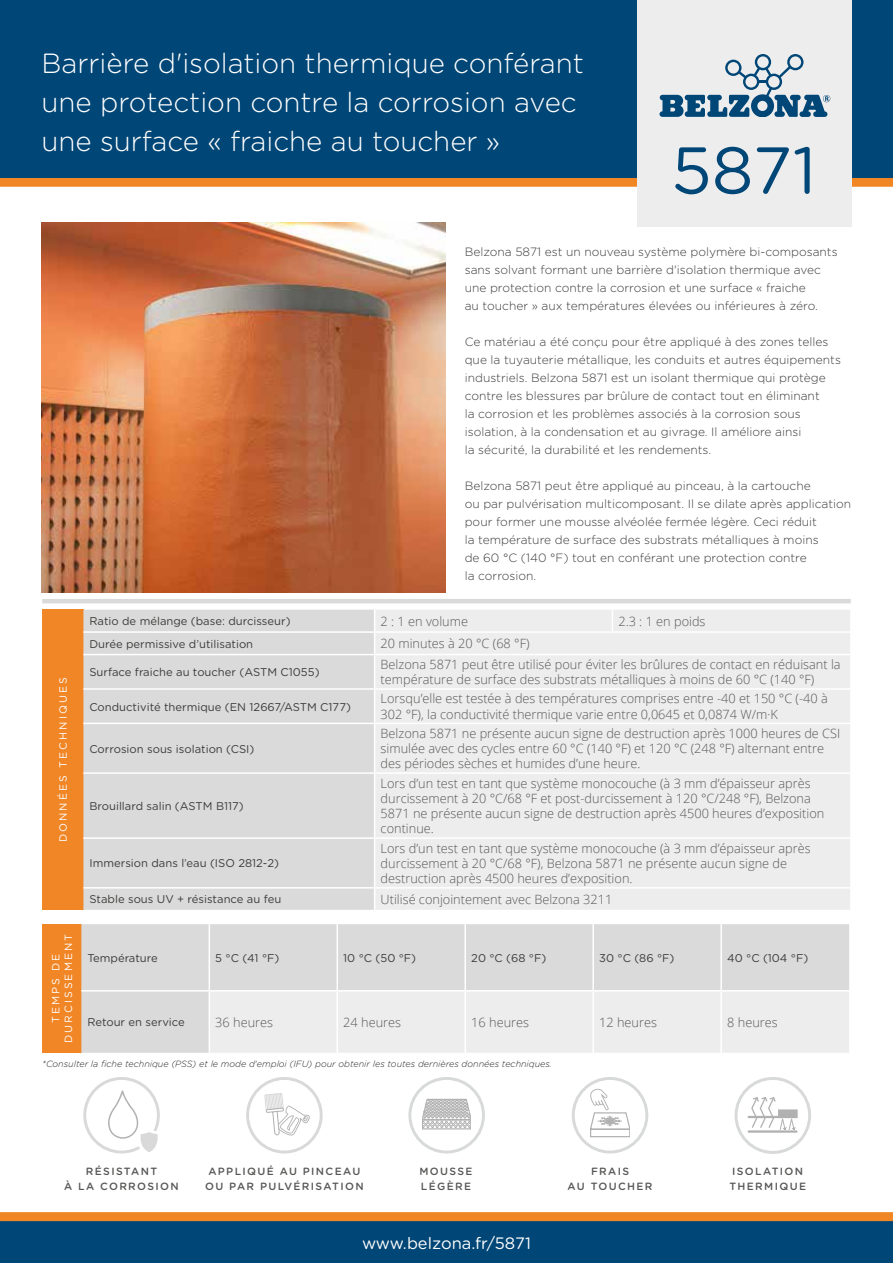
<style>
.page{position:relative;width:893px;height:1263px;background:#fff}
.page>*{position:absolute;margin:0;border:0;box-sizing:border-box;transform-origin:0 0}
.t1{font:66px "Gotham Rounded";color:#004676}
.t2{font:300 27.75px/39px "Gotham Rounded";color:#fff}
.t3{font:16.5px "Gotham Rounded";color:#fff}
.t4{font:300 12.75px/15.3px "Open Sans";color:#575756}
.t5{font:300 12px/18px "Gotham Rounded";color:#3c3c3b}
.t6{font:11.25px "Gotham Rounded";color:#3c3c3b}
.t7{font:500 10.5px/14.9px "Gotham Rounded";letter-spacing:.13em;color:#575756;text-align:center}
.t8{font:10.5px/12.6px "Gotham Rounded";letter-spacing:.2em;color:#fff;text-align:center}
.t9{font:italic 300 9px "Gotham Rounded";color:#282827}
</style>
<div class="page">
<div style="left:0;top:178px;width:893px;height:9px;background:#f18625"></div>
<div style="left:0;top:0;width:893px;height:178px;background:#004676"></div>
<div style="left:0;top:1220px;width:893px;height:43px;background:#004676"></div>
<hr style="left:42px;top:599px;width:809px;height:4px;background:#dadada">
<div style="left:638px;top:0;width:214px;height:226px;background:#ededed"></div>
<svg style="left:659px;top:54px;width:171px;height:63px"></svg>
<div style="left:0;top:1212px;width:893px;height:9px;background:#f18625"></div>
<img style="left:42px;top:222px;width:404px;height:371px">
<svg style="left:83px;top:1077px;width:77px;height:76px"></svg>
<svg style="left:246px;top:1077px;width:77px;height:76px"></svg>
<svg style="left:409px;top:1077px;width:76px;height:76px"></svg>
<svg style="left:572px;top:1077px;width:76px;height:76px"></svg>
<svg style="left:735px;top:1077px;width:76px;height:76px"></svg>
<div style="left:42px;top:610px;width:41px;height:300px;background:#f18626"></div>
<div style="left:83px;top:610px;width:291px;height:300px;background:#dadada"></div>
<div style="left:375px;top:610px;width:475px;height:300px;background:#ededed"></div>
<hr style="left:83px;top:631px;width:292px;height:2px;background:#fff">
<hr style="left:375px;top:631px;width:237px;height:2px;background:#fff">
<hr style="left:612px;top:631px;width:238px;height:2px;background:#fff">
<hr style="left:83px;top:654px;width:292px;height:1px;background:#fff">
<hr style="left:375px;top:654px;width:237px;height:1px;background:#fff">
<hr style="left:612px;top:654px;width:238px;height:1px;background:#fff">
<hr style="left:83px;top:688px;width:292px;height:2px;background:#fff">
<hr style="left:375px;top:688px;width:237px;height:2px;background:#fff">
<hr style="left:612px;top:688px;width:238px;height:2px;background:#fff">
<hr style="left:83px;top:723px;width:292px;height:1px;background:#fff">
<hr style="left:375px;top:723px;width:237px;height:1px;background:#fff">
<hr style="left:612px;top:723px;width:238px;height:1px;background:#fff">
<hr style="left:83px;top:772px;width:292px;height:2px;background:#fff">
<hr style="left:375px;top:772px;width:237px;height:2px;background:#fff">
<hr style="left:612px;top:772px;width:238px;height:2px;background:#fff">
<hr style="left:83px;top:837px;width:292px;height:2px;background:#fff">
<hr style="left:375px;top:837px;width:237px;height:2px;background:#fff">
<hr style="left:612px;top:837px;width:238px;height:2px;background:#fff">
<hr style="left:83px;top:887px;width:292px;height:1px;background:#fff">
<hr style="left:375px;top:887px;width:237px;height:1px;background:#fff">
<hr style="left:612px;top:887px;width:238px;height:1px;background:#fff">
<svg style="left:612px;top:610px;width:1px;height:21px"></svg>
<div style="left:42px;top:924px;width:39px;height:129px;background:#f18626"></div>
<div style="left:81px;top:924px;width:768px;height:129px;background:#dadada"></div>
<div style="left:210px;top:991px;width:639px;height:62px;background:#ededed"></div>
<hr style="left:464px;top:924px;width:2px;height:66px;background:#fff">
<hr style="left:592px;top:924px;width:2px;height:66px;background:#fff">
<hr style="left:464px;top:991px;width:2px;height:62px;background:#fff">
<hr style="left:592px;top:991px;width:2px;height:62px;background:#fff">
<hr style="left:337px;top:924px;width:1px;height:66px;background:#fff">
<hr style="left:81px;top:990px;width:128px;height:1px;background:#fff">
<hr style="left:209px;top:990px;width:128px;height:1px;background:#fff">
<hr style="left:337px;top:990px;width:128px;height:1px;background:#fff">
<hr style="left:465px;top:990px;width:128px;height:1px;background:#fff">
<hr style="left:593px;top:990px;width:128px;height:1px;background:#fff">
<hr style="left:721px;top:990px;width:128px;height:1px;background:#fff">
<hr style="left:209px;top:924px;width:1px;height:66px;background:#fff">
<hr style="left:720px;top:924px;width:2px;height:66px;background:#fff">
<hr style="left:209px;top:991px;width:1px;height:62px;background:#fff">
<hr style="left:337px;top:991px;width:1px;height:62px;background:#fff">
<hr style="left:720px;top:991px;width:2px;height:62px;background:#fff">
<h2 class="t2" style="left:41px;top:42px;width:544px">Barrière d'isolation thermique conférant une protection contre la corrosion avec une surface « fraiche au toucher »</h2>
<h1 class="t1" style="left:671px;top:125px;width:146px">5871</h1>
<p class="t8" style="left:56px;top:842px;width:166px;rotate:-90deg">DONNÉES TECHNIQUES</p>
<p class="t8" style="left:49px;top:1043px;width:111px;rotate:-90deg">TEMPS DE<br>DURCISSEMENT</p>
<p class="t5" style="left:465px;top:242px;width:374px">Belzona 5871 est un nouveau système polymère bi-composants sans solvant formant une barrière d'isolation thermique avec une protection contre la corrosion et une surface « fraiche<br>au toucher » aux températures élevées ou inférieures à zéro.</p>
<p class="t5" style="left:465px;top:332px;width:378px">Ce matériau a été conçu pour être appliqué à des zones telles que la tuyauterie métallique, les conduits et autres équipements industriels. Belzona 5871 est un isolant thermique qui protège contre les blessures par brûlure de contact tout en éliminant<br>la corrosion et les problèmes associés à la corrosion sous isolation, à la condensation et au givrage. Il améliore ainsi<br>la sécurité, la durabilité et les rendements.</p>
<p class="t5" style="left:465px;top:476px;width:388px">Belzona 5871 peut être appliqué au pinceau, à la cartouche<br>ou par pulvérisation multicomposant. Il se dilate après application pour former une mousse alvéolée fermée légère. Ceci réduit<br>la température de surface des substrats métalliques à moins<br>de 60 °C (140 °F) tout en conférant une protection contre<br>la corrosion.</p>
<p class="t6" style="left:89px;top:614px;width:203px">Ratio de mélange (base: durcisseur)</p>
<p class="t4" style="left:381px;top:613px;width:89px">2 : 1 en volume</p>
<p class="t4" style="left:618px;top:613px;width:89px">2.3 : 1 en poids</p>
<p class="t6" style="left:89px;top:636px;width:165px">Durée permissive d’utilisation</p>
<p class="t4" style="left:381px;top:635px;width:150px">20 minutes à 20 °C (68 °F)</p>
<p class="t6" style="left:89px;top:664px;width:232px">Surface fraiche au toucher (ASTM C1055)</p>
<p class="t4" style="left:381px;top:656px;width:462px">Belzona 5871 peut être utilisé pour éviter les brûlures de contact en réduisant la température de surface des substrats métalliques à moins de 60 °C (140 °F)</p>
<p class="t6" style="left:89px;top:699px;width:263px">Conductivité thermique (EN 12667/ASTM C177)</p>
<p class="t4" style="left:381px;top:691px;width:449px">Lorsqu’elle est testée à des températures comprises entre -40 et 150 °C (-40 à<br>302 °F), la conductivité thermique varie entre 0,0645 et 0,0874 W/m·K</p>
<p class="t6" style="left:89px;top:741px;width:167px">Corrosion sous isolation (CSI)</p>
<p class="t4" style="left:381px;top:725px;width:461px">Belzona 5871 ne présente aucun signe de destruction après 1000 heures de CSI simulée avec des cycles entre 60 °C (140 °F) et 120 °C (248 °F) alternant entre des périodes sèches et humides d’une heure.</p>
<p class="t6" style="left:89px;top:798px;width:156px">Brouillard salin (ASTM B117)</p>
<p class="t6" style="left:89px;top:856px;width:191px">Immersion dans l’eau (ISO 2812-2)</p>
<p class="t4" style="left:381px;top:775px;width:445px">Lors d’un test en tant que système monocouche (à 3 mm d’épaisseur après durcissement à 20 °C/68 °F et post-durcissement à 120 °C/248 °F), Belzona 5871 ne présente aucun signe de destruction après 4500 heures d’exposition continue.</p>
<p class="t4" style="left:381px;top:840px;width:432px">Lors d’un test en tant que système monocouche (à 3 mm d’épaisseur après durcissement à 20 °C/68 °F), Belzona 5871 ne présente aucun signe de destruction après 4500 heures d’exposition.</p>
<p class="t6" style="left:89px;top:892px;width:193px">Stable sous UV + résistance au feu</p>
<p class="t4" style="left:381px;top:891px;width:233px">Utilisé conjointement avec Belzona 3211</p>
<p class="t6" style="left:87px;top:950px;width:72px">Température</p>
<p class="t6" style="left:215px;top:950px;width:66px">5 °C (41 °F)</p>
<p class="t6" style="left:343px;top:950px;width:74px">10 °C (50 °F)</p>
<p class="t6" style="left:471px;top:950px;width:77px">20 °C (68 °F)</p>
<p class="t6" style="left:599px;top:950px;width:77px">30 °C (86 °F)</p>
<p class="t6" style="left:727px;top:950px;width:83px">40 °C (104 °F)</p>
<p class="t6" style="left:87px;top:1014px;width:99px">Retour en service</p>
<p class="t4" style="left:215px;top:1014px;width:59px">36 heures</p>
<p class="t4" style="left:343px;top:1014px;width:59px">24 heures</p>
<p class="t4" style="left:471px;top:1014px;width:59px">16 heures</p>
<p class="t4" style="left:599px;top:1014px;width:59px">12 heures</p>
<p class="t4" style="left:727px;top:1014px;width:52px">8 heures</p>
<p class="t9" style="left:42px;top:1057px;width:511px">*Consulter la fiche technique (PSS) et le mode d'emploi (IFU) pour obtenir les toutes dernières données techniques.</p>
<p class="t7" style="left:64px;top:1163px;width:116px">RÉSISTANT<br>À LA CORROSION</p>
<p class="t7" style="left:729px;top:1163px;width:78px;text-align:left">ISOLATION<br>THERMIQUE</p>
<p class="t7" style="left:205px;top:1163px;width:160px">APPLIQUÉ AU PINCEAU<br>OU PAR PULVÉRISATION</p>
<p class="t7" style="left:419px;top:1163px;width:55px;text-align:left">MOUSSE<br>LÉGÈRE</p>
<p class="t7" style="left:568px;top:1163px;width:86px">FRAIS<br>AU TOUCHER</p>
<p class="t3" style="left:362px;top:1231px;width:170px">www.belzona.fr/5871</p>
</div>
